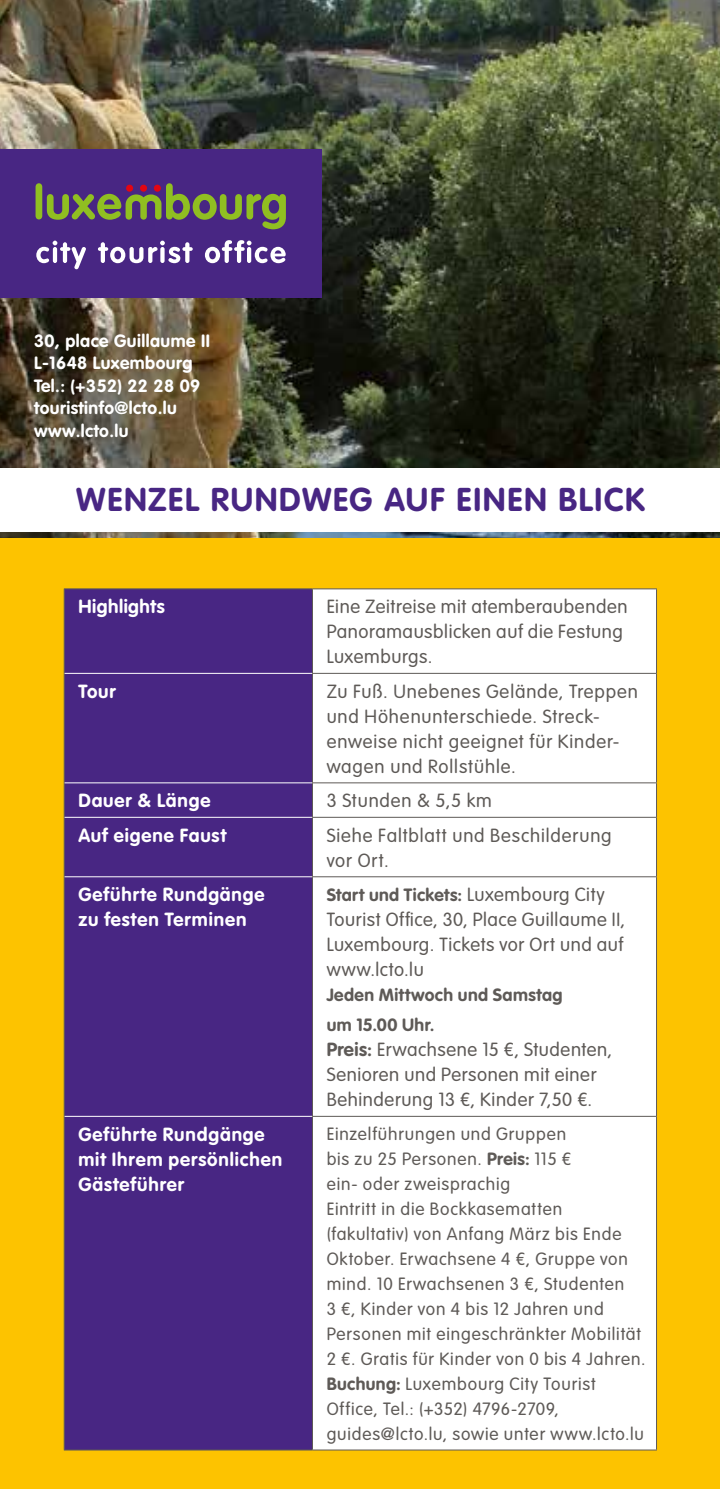
<style>
.page{position:relative;width:720px;height:1489px;background:#fff}
.page>*{position:absolute;margin:0;border:0;box-sizing:border-box;transform-origin:0 0}
.t1{font:700 32.5px "VAG Rounded Std";letter-spacing:.055em;color:#482683}
.t2{font:300 18.75px/25px "VAG Rounded Std";letter-spacing:.035em;color:#5e5a57}
.t3{font:700 18.75px/25px "VAG Rounded Std";letter-spacing:.045em;color:#fff}
.t4{font:300 17.5px/25px "VAG Rounded Std";letter-spacing:.05em;color:#5e5a57}
.t5{font:700 17.5px/22.5px "VAG Rounded Std";letter-spacing:.025em;color:#fff}
.t6{font:700 17.5px/30px "VAG Rounded Std";letter-spacing:.025em;color:#5e5a57}
.s1{font-weight:300;font-size:18.75px}
.s2{font-weight:700}
</style>
<div class="page">
<img style="left:0;top:0;width:719px;height:539px">
<div style="left:0;top:539px;width:719px;height:949px;background:#fdc300"></div>
<div style="left:0;top:149px;width:321px;height:149px;background:#482683"></div>
<svg style="left:36px;top:240px;width:50px;height:29px"></svg>
<svg style="left:98px;top:240px;width:95px;height:23px"></svg>
<svg style="left:205px;top:240px;width:80px;height:23px"></svg>
<div style="left:36px;top:183px;width:6px;height:36px;background:#90bf21;border-radius:4px"></div>
<svg style="left:47px;top:183px;width:239px;height:46px"></svg>
<div style="left:126px;top:185px;width:7px;height:7px;background:#e30613;border-radius:50%"></div>
<div style="left:154px;top:185px;width:7px;height:7px;background:#e30613;border-radius:50%"></div>
<div style="left:140px;top:185px;width:7px;height:7px;background:#e30613;border-radius:50%"></div>
<div style="left:0;top:468px;width:719px;height:63px;background:#fff"></div>
<div style="left:65px;top:589px;width:247px;height:860px;background:#482683"></div>
<div style="left:313px;top:589px;width:342px;height:860px;background:#fff"></div>
<hr style="left:64px;top:588px;width:248px;height:1px;background:#5e5a57">
<hr style="left:64px;top:589px;width:1px;height:84px;background:#5e5a57">
<hr style="left:312px;top:588px;width:344px;height:1px;background:#5e5a57">
<hr style="left:312px;top:589px;width:1px;height:84px;background:#5e5a57">
<hr style="left:655px;top:589px;width:1px;height:84px;background:#5e5a57">
<hr style="left:64px;top:673px;width:1px;height:109px;background:#5e5a57">
<hr style="left:312px;top:673px;width:344px;height:1px;background:#5e5a57">
<hr style="left:312px;top:673px;width:1px;height:109px;background:#5e5a57">
<hr style="left:655px;top:673px;width:1px;height:109px;background:#5e5a57">
<hr style="left:64px;top:782px;width:1px;height:35px;background:#5e5a57">
<hr style="left:312px;top:782px;width:344px;height:1px;background:#5e5a57">
<hr style="left:312px;top:783px;width:1px;height:34px;background:#5e5a57">
<hr style="left:655px;top:783px;width:1px;height:34px;background:#5e5a57">
<hr style="left:64px;top:817px;width:1px;height:59px;background:#5e5a57">
<hr style="left:312px;top:816px;width:344px;height:1px;background:#5e5a57">
<hr style="left:312px;top:817px;width:1px;height:59px;background:#5e5a57">
<hr style="left:655px;top:817px;width:1px;height:59px;background:#5e5a57">
<hr style="left:64px;top:876px;width:1px;height:240px;background:#5e5a57">
<hr style="left:312px;top:876px;width:344px;height:1px;background:#5e5a57">
<hr style="left:312px;top:877px;width:1px;height:238px;background:#5e5a57">
<hr style="left:655px;top:877px;width:1px;height:238px;background:#5e5a57">
<hr style="left:64px;top:1116px;width:1px;height:333px;background:#5e5a57">
<hr style="left:312px;top:1115px;width:344px;height:1px;background:#5e5a57">
<hr style="left:312px;top:1116px;width:1px;height:333px;background:#5e5a57">
<hr style="left:655px;top:1116px;width:1px;height:333px;background:#5e5a57">
<hr style="left:64px;top:1449px;width:248px;height:1px;background:#5e5a57">
<hr style="left:312px;top:1449px;width:344px;height:1px;background:#5e5a57">
<hr style="left:65px;top:673px;width:247px;height:1px;background:#fff">
<hr style="left:65px;top:782px;width:247px;height:1px;background:#fff">
<hr style="left:65px;top:816px;width:247px;height:1px;background:#fff">
<hr style="left:65px;top:876px;width:247px;height:1px;background:#fff">
<hr style="left:65px;top:1115px;width:247px;height:1px;background:#fff">
<p class="t5" style="left:34px;top:330px;width:177px">30, place Guillaume II<br>L-1648 Luxembourg<br>Tel.: (+352) 22 28 09 touristinfo@lcto.lu www.lcto.lu</p>
<h1 class="t1" style="left:76px;top:480px;width:570px">WENZEL RUNDWEG AUF EINEN BLICK</h1>
<p class="t3" style="left:78px;top:595px;width:88px">Highlights</p>
<p class="t2" style="left:326px;top:595px;width:302px">Eine Zeitreise mit atemberaubenden<br>Panoramausblicken auf die Festung<br>Luxemburgs.</p>
<p class="t3" style="left:78px;top:679px;width:39px">Tour</p>
<p class="t2" style="left:326px;top:679px;width:313px">Zu Fuß. Unebenes Gelände, Treppen und Höhenunterschiede. Streck&shy;enweise nicht geeignet für Kinder&shy;wagen und Rollstühle.</p>
<p class="t3" style="left:78px;top:788px;width:133px">Dauer &amp; Länge</p>
<p class="t2" style="left:326px;top:788px;width:167px">3 Stunden &amp; 5,5 km</p>
<p class="t3" style="left:78px;top:823px;width:149px">Auf eigene Faust</p>
<p class="t2" style="left:326px;top:823px;width:286px">Siehe Faltblatt und Beschilderung vor Ort.</p>
<p class="t3" style="left:78px;top:882px;width:188px">Geführte Rundgänge zu festen Terminen</p>
<p class="t6" style="left:326px;top:880px;width:279px">Start und Tickets: <span class="s1">Luxembourg City</span></p>
<p class="t2" style="left:326px;top:907px;width:300px;text-align:justify">Tourist Office, 30, Place Guillaume II, Luxembourg. Tickets vor Ort und auf www.lcto.lu</p>
<p class="t6" style="left:326px;top:980px;width:237px">Jeden Mittwoch und Samstag um 15.00 Uhr.</p>
<p class="t2" style="left:326px;top:1037px;width:287px"><span class="s2">Preis:</span> Erwachsene 15 €, Studenten,<br>Senioren und Personen mit einer<br>Behinderung 13 €, Kinder 7,50 €.</p>
<p class="t3" style="left:78px;top:1122px;width:205px">Geführte Rundgänge mit Ihrem persönlichen<br>Gästeführer</p>
<p class="t4" style="left:326px;top:1121px;width:320px">Einzelführungen und Gruppen<br>bis zu 25 Personen. <span class="s2">Preis:</span> 115 €<br>ein- oder zweisprachig<br>Eintritt in die Bockkasematten (fakultativ) von Anfang März bis Ende Oktober. Erwachsene 4 €, Gruppe von mind. 10 Erwachsenen 3 €, Studenten<br>3 €, Kinder von 4 bis 12 Jahren und Personen mit eingeschränkter Mobilität 2 €. Gratis für Kinder von 0 bis 4 Jahren.<br><span class="s2">Buchung:</span> Luxembourg City Tourist Office, Tel.: (+352) 4796-2709, guides@lcto.lu, sowie unter www.lcto.lu</p>
</div>
